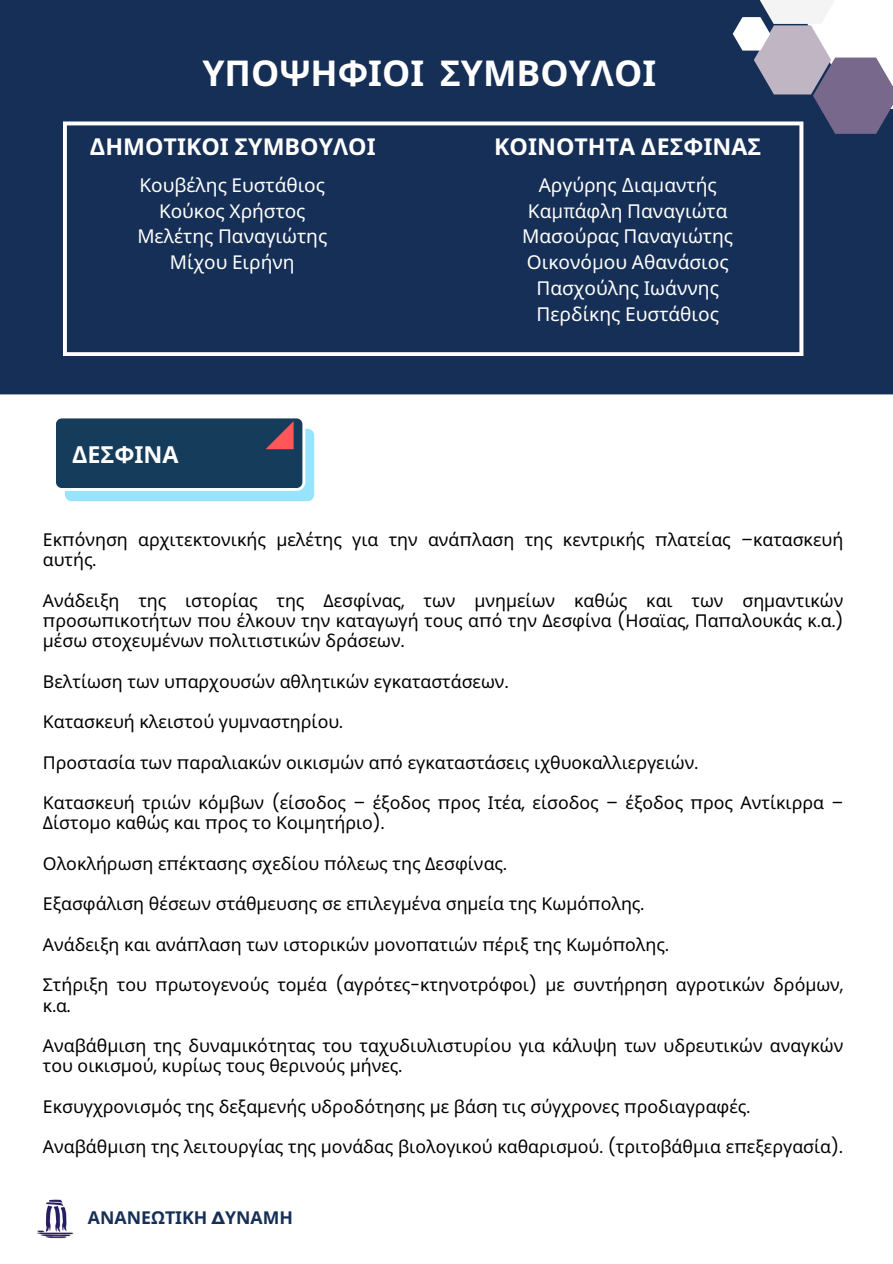
<style>
.page{position:relative;width:893px;height:1264px;background:#fff}
.page>*{position:absolute;margin:0;border:0;box-sizing:border-box;transform-origin:0 0}
.t1{font:700 35.55px "Noto Sans";color:#fff}
.t2{font:700 23.4px "Noto Sans";color:#fff}
.t3{font:700 23.25px "Noto Sans";color:#fff}
.t4{font:19.05px "Noto Sans";color:#fff}
.t5{font:17.7px/20.2px "Noto Sans";color:#000}
.t6{font:700 17.7px "Noto Sans";color:#162f56}
.s1{font-family:"Canva Sans"}
.s2{font-family:"Poppins"}
.s3{font-family:"Montserrat"}
</style>
<div class="page">
<div style="left:0;top:0;width:892px;height:394px;background:#162f56"></div>
<div style="left:803px;top:0;width:89px;height:109px;background:#fff"></div>
<svg style="left:732px;top:17px;width:160px;height:117px"></svg>
<div style="left:751px;top:0;width:92px;height:24px;background:#f4f4f4"></div>
<img style="left:37px;top:1199px;width:37px;height:40px">
<div style="left:63px;top:121px;width:740px;height:235px;background:#162f56"></div>
<div style="left:65px;top:429px;width:249px;height:72px;background:#98e4ff;border-radius:7px"></div>
<svg style="left:56px;top:418px;width:249px;height:73px;background:#274763"></svg>
<p class="t1" style="left:202px;top:48px;width:455px">ΥΠΟΨΗΦΙΟΙ ΣΥΜΒΟΥΛΟΙ</p>
<p class="t3" style="left:89px;top:130px;width:288px"><span class="s1">Δ</span>ΗΜΟΤΙΚΟΙ ΣΥΜΒΟΥΛΟΙ</p>
<p class="t4" style="left:139px;top:171px;width:187px">Κουβέλης Ευστάθιος</p>
<p class="t4" style="left:159px;top:197px;width:148px">Κούκος Χρήστος</p>
<p class="t4" style="left:137px;top:223px;width:191px">Μελέτης Παναγιώτης</p>
<p class="t4" style="left:170px;top:249px;width:126px">Μίχου Ειρήνη</p>
<p class="t2" style="left:72px;top:438px;width:108px">ΔΕΣΦΙΝΑ</p>
<p class="t3" style="left:494px;top:130px;width:268px">ΚΟΙΝΟΤΗΤΑ <span class="s1">Δ</span>ΕΣΦΙΝΑΣ</p>
<p class="t4" style="left:538px;top:171px;width:179px">Αργύρης <span class="s1">Δ</span>ια<span class="s1">μ</span>αντής</p>
<p class="t4" style="left:528px;top:197px;width:201px">Κα<span class="s1">μπ</span>άφλη Παναγιώτα</p>
<p class="t4" style="left:522px;top:223px;width:212px">Μασούρας Παναγιώτης</p>
<p class="t4" style="left:526px;top:249px;width:203px">Οικονό<span class="s1">μ</span>ου Αθανάσιος</p>
<p class="t4" style="left:536px;top:275px;width:184px">Πασχούλης Ιωάννης</p>
<p class="t4" style="left:536px;top:300px;width:184px">Περδίκης Ευστάθιος</p>
<p class="t5" style="left:43px;top:529px;width:802px">Εκ<span class="s2">π</span>όνηση αρχιτεκτονικής μελέτης για την ανά<span class="s2">π</span>λαση της κεντρικής <span class="s2">π</span>λατείας <span class="s2">–</span>κατασκευή αυτής<span class="s2">.</span></p>
<p class="t5" style="left:43px;top:589px;width:802px;text-align:justify">Ανάδειξη της ιστορίας της Δεσφίνας<span class="s2">,</span> των μνημείων καθώς και των σημαντικών <span class="s2">π</span>ροσω<span class="s2">π</span>ικοτήτων <span class="s2">π</span>ου έλκουν την καταγωγή τους α<span class="s2">π</span>ό την Δεσφίνα <span class="s2">(</span>Ησαϊας<span class="s2">,</span> Πα<span class="s2">π</span>αλουκάς κ<span class="s2">.</span>α<span class="s2">.) </span>μέσω στοχευμένων <span class="s2">π</span>ολιτιστικών δράσεων<span class="s2">.</span></p>
<p class="t5" style="left:43px;top:670px;width:467px">Βελτίωση των υ<span class="s2">π</span>αρχουσών αθλητικών εγκαταστάσεων<span class="s2">.</span></p>
<p class="t5" style="left:43px;top:711px;width:301px">Κατασκευή κλειστού γυμναστηρίου<span class="s2">.</span></p>
<p class="t5" style="left:43px;top:751px;width:656px">Προστασία των <span class="s2">π</span>αραλιακών οικισμών α<span class="s2">π</span>ό εγκαταστάσεις ιχθυοκαλλιεργειών<span class="s2">.</span></p>
<p class="t5" style="left:43px;top:792px;width:802px">Κατασκευή τριών κόμβων <span class="s2">(</span>είσοδος <span class="s2">–</span> έξοδος <span class="s2">π</span>ρος Ιτέα<span class="s2">,</span> είσοδος <span class="s2">–</span> έξοδος <span class="s2">π</span>ρος Αντίκιρρα <span class="s2">–<br></span>Δίστομο καθώς και <span class="s2">π</span>ρος το Κοιμητήριο<span class="s2">).</span></p>
<p class="t5" style="left:43px;top:852px;width:465px">Ολοκλήρωση ε<span class="s2">π</span>έκτασης σχεδίου <span class="s2">π</span>όλεως της Δεσφίνας<span class="s2">.</span></p>
<p class="t5" style="left:43px;top:893px;width:602px">Εξασφάλιση θέσεων στάθμευσης σε ε<span class="s2">π</span>ιλεγμένα σημεία της Κωμό<span class="s2">π</span>ολης<span class="s2">.</span></p>
<p class="t5" style="left:43px;top:933px;width:627px">Ανάδειξη και ανά<span class="s2">π</span>λαση των ιστορικών μονο<span class="s2">π</span>ατιών <span class="s2">π</span>έριξ της Κωμό<span class="s2">π</span>ολης<span class="s2">.</span></p>
<p class="t5" style="left:43px;top:974px;width:802px">Στήριξη του <span class="s2">π</span>ρωτογενούς τομέα <span class="s2">(</span>αγρότες<span class="s2">-</span>κτηνοτρόφοι<span class="s2">)</span> με συντήρηση αγροτικών δρόμων<span class="s2">, </span>κ<span class="s2">.</span>α<span class="s2">.</span></p>
<p class="t5" style="left:43px;top:1035px;width:802px">Αναβάθμιση της δυναμικότητας του ταχυδιυλιστυρίου για κάλυψη των υδρευτικών αναγκών του οικισμού<span class="s2">,</span> κυρίως τους θερινούς μήνες<span class="s2">.</span></p>
<p class="t5" style="left:43px;top:1095px;width:708px">Εκσυγχρονισμός της δεξαμενής υδροδότησης με βάση τις σύγχρονες <span class="s2">π</span>ροδιαγραφές<span class="s2">.</span></p>
<p class="t5" style="left:43px;top:1136px;width:801px">Αναβάθμιση της λειτουργίας της μονάδας βιολογικού καθαρισμού<span class="s2">. (</span>τριτοβάθμια ε<span class="s2">π</span>εξεργασία<span class="s2">).</span></p>
<p class="t6" style="left:88px;top:1205px;width:206px">ΑΝΑΝΕΩΤΙΚΗ <span class="s3">Δ</span>ΥΝΑΜΗ</p>
</div>
